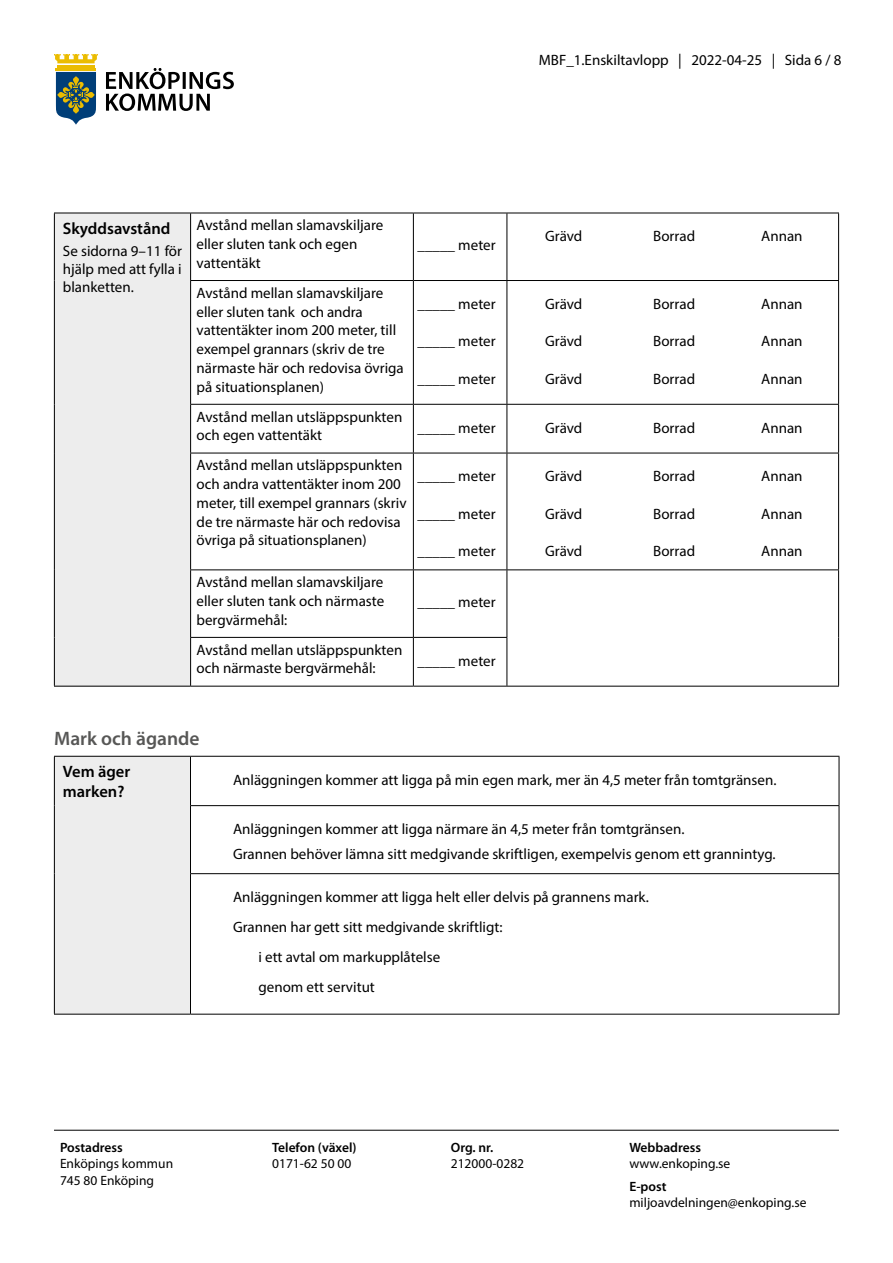
<style>
.page{position:relative;width:893px;height:1263px;background:#fff}
.page>*{position:absolute;margin:0;border:0;box-sizing:border-box;transform-origin:0 0}
.t1{font:600 19.5px "Myriad Pro";color:#575756}
.t2{font:600 16.5px/19.8px "Myriad Pro";color:#000}
.t3{font:15px/18.8px "Myriad Pro";color:#000}
.t4{font:13.5px/16.5px "Myriad Pro";color:#000}
.t5{font:600 13.5px "Myriad Pro";color:#000}
</style>
<div class="page">
<hr style="left:54px;top:1130px;width:785px;height:1px;background:#000">
<svg style="left:56px;top:72px;width:40px;height:52px;background:#496b70"></svg>
<hr style="left:57px;top:65px;width:38px;height:2px;background:#ebbc00">
<svg style="left:54px;top:54px;width:44px;height:9px"></svg>
<hr style="left:56px;top:69px;width:40px;height:2px;background:#ebbc00">
<svg style="left:106px;top:68px;width:128px;height:43px"></svg>
<div style="left:54px;top:213px;width:137px;height:473px;background:#ededed"></div>
<svg style="left:414px;top:214px;width:93px;height:472px"></svg>
<svg style="left:507px;top:403px;width:331px;height:283px"></svg>
<hr style="left:54px;top:213px;width:137px;height:1px;background:#000">
<hr style="left:54px;top:213px;width:1px;height:67px;background:#000">
<hr style="left:191px;top:213px;width:222px;height:1px;background:#000">
<hr style="left:190px;top:213px;width:1px;height:67px;background:#000">
<hr style="left:413px;top:213px;width:94px;height:1px;background:#000">
<hr style="left:413px;top:213px;width:1px;height:67px;background:#000">
<hr style="left:507px;top:213px;width:332px;height:1px;background:#000">
<hr style="left:507px;top:213px;width:1px;height:67px;background:#000">
<hr style="left:838px;top:213px;width:1px;height:67px;background:#000">
<hr style="left:54px;top:280px;width:1px;height:124px;background:#000">
<hr style="left:190px;top:280px;width:223px;height:1px;background:#000">
<hr style="left:190px;top:281px;width:1px;height:123px;background:#000">
<hr style="left:413px;top:280px;width:94px;height:1px;background:#000">
<hr style="left:413px;top:281px;width:1px;height:123px;background:#000">
<hr style="left:507px;top:280px;width:332px;height:1px;background:#000">
<hr style="left:507px;top:281px;width:1px;height:123px;background:#000">
<hr style="left:838px;top:281px;width:1px;height:123px;background:#000">
<hr style="left:54px;top:404px;width:1px;height:49px;background:#000">
<hr style="left:190px;top:404px;width:223px;height:1px;background:#000">
<hr style="left:190px;top:405px;width:1px;height:48px;background:#000">
<hr style="left:413px;top:404px;width:94px;height:1px;background:#000">
<hr style="left:413px;top:405px;width:1px;height:48px;background:#000">
<hr style="left:507px;top:404px;width:332px;height:1px;background:#000">
<hr style="left:507px;top:405px;width:1px;height:48px;background:#000">
<hr style="left:838px;top:405px;width:1px;height:48px;background:#000">
<hr style="left:54px;top:453px;width:1px;height:117px;background:#000">
<hr style="left:190px;top:453px;width:223px;height:1px;background:#000">
<hr style="left:190px;top:453px;width:1px;height:116px;background:#000">
<hr style="left:413px;top:453px;width:94px;height:1px;background:#000">
<hr style="left:413px;top:453px;width:1px;height:116px;background:#000">
<hr style="left:507px;top:453px;width:332px;height:1px;background:#000">
<hr style="left:507px;top:453px;width:1px;height:116px;background:#000">
<hr style="left:838px;top:453px;width:1px;height:116px;background:#000">
<hr style="left:54px;top:570px;width:1px;height:67px;background:#000">
<hr style="left:190px;top:569px;width:223px;height:1px;background:#000">
<hr style="left:190px;top:570px;width:1px;height:67px;background:#000">
<hr style="left:413px;top:569px;width:94px;height:1px;background:#000">
<hr style="left:413px;top:570px;width:1px;height:67px;background:#000">
<hr style="left:507px;top:569px;width:332px;height:1px;background:#000">
<hr style="left:507px;top:570px;width:1px;height:67px;background:#000">
<hr style="left:838px;top:570px;width:1px;height:67px;background:#000">
<hr style="left:54px;top:637px;width:1px;height:49px;background:#000">
<hr style="left:190px;top:637px;width:223px;height:1px;background:#000">
<hr style="left:190px;top:638px;width:1px;height:48px;background:#000">
<hr style="left:413px;top:637px;width:94px;height:1px;background:#000">
<hr style="left:413px;top:638px;width:1px;height:48px;background:#000">
<hr style="left:507px;top:638px;width:1px;height:48px;background:#000">
<hr style="left:838px;top:637px;width:1px;height:49px;background:#000">
<hr style="left:54px;top:686px;width:137px;height:1px;background:#000">
<hr style="left:191px;top:686px;width:222px;height:1px;background:#000">
<hr style="left:413px;top:686px;width:94px;height:1px;background:#000">
<hr style="left:507px;top:686px;width:332px;height:1px;background:#000">
<div style="left:54px;top:756px;width:136px;height:258px;background:#ededed"></div>
<svg style="left:191px;top:757px;width:648px;height:257px"></svg>
<hr style="left:54px;top:756px;width:136px;height:1px;background:#000">
<hr style="left:54px;top:757px;width:1px;height:49px;background:#000">
<hr style="left:54px;top:806px;width:1px;height:68px;background:#000">
<hr style="left:54px;top:874px;width:1px;height:140px;background:#000">
<hr style="left:54px;top:1014px;width:136px;height:1px;background:#000">
<hr style="left:190px;top:756px;width:649px;height:1px;background:#000">
<hr style="left:190px;top:757px;width:1px;height:48px;background:#000">
<hr style="left:839px;top:757px;width:1px;height:48px;background:#000">
<hr style="left:190px;top:805px;width:649px;height:1px;background:#000">
<hr style="left:190px;top:806px;width:1px;height:67px;background:#000">
<hr style="left:839px;top:806px;width:1px;height:67px;background:#000">
<hr style="left:190px;top:873px;width:649px;height:1px;background:#000">
<hr style="left:190px;top:874px;width:1px;height:140px;background:#000">
<hr style="left:839px;top:874px;width:1px;height:140px;background:#000">
<hr style="left:190px;top:1014px;width:649px;height:1px;background:#000">
<p class="t3" style="left:539px;top:51px;width:304px">MBF_1.Enskiltavlopp | 2022-04-25 | Sida 6 / 8</p>
<p class="t2" style="left:63px;top:218px;width:109px">Skyddsavstånd</p>
<p class="t3" style="left:63px;top:242px;width:121px;line-height:18px;text-align:justify">Se sidorna 9–11 för hjälp med att fylla i blanketten.</p>
<p class="t3" style="left:197px;top:216px;width:188px">Avstånd mellan slamavskiljare eller sluten tank och egen vattentäkt</p>
<p class="t3" style="left:197px;top:283px;width:209px">Avstånd mellan slamavskiljare eller sluten tank och andra vattentäkter inom 200 meter, till exempel grannars (skriv de tre närmaste här och redovisa övriga på situationsplanen)</p>
<p class="t3" style="left:197px;top:407px;width:207px">Avstånd mellan utsläppspunkten och egen vattentäkt</p>
<p class="t3" style="left:197px;top:456px;width:211px">Avstånd mellan utsläppspunkten och andra vattentäkter inom 200 meter, till exempel grannars (skriv de tre närmaste här och redovisa övriga på situationsplanen)</p>
<p class="t3" style="left:197px;top:572px;width:189px;text-align:justify">Avstånd mellan slamavskiljare eller sluten tank och närmaste bergvärmehål:</p>
<p class="t3" style="left:197px;top:640px;width:207px">Avstånd mellan utsläppspunkten och närmaste bergvärmehål:</p>
<p class="t3" style="left:418px;top:235px;width:79px">_____ meter</p>
<p class="t3" style="left:418px;top:294px;width:79px">_____ meter</p>
<p class="t3" style="left:418px;top:332px;width:79px">_____ meter</p>
<p class="t3" style="left:418px;top:369px;width:79px">_____ meter</p>
<p class="t3" style="left:545px;top:227px;width:39px">Grävd</p>
<p class="t3" style="left:653px;top:227px;width:43px">Borrad</p>
<p class="t3" style="left:761px;top:227px;width:43px">Annan</p>
<p class="t3" style="left:545px;top:294px;width:39px">Grävd</p>
<p class="t3" style="left:653px;top:294px;width:43px">Borrad</p>
<p class="t3" style="left:761px;top:294px;width:43px">Annan</p>
<p class="t3" style="left:545px;top:332px;width:39px">Grävd</p>
<p class="t3" style="left:653px;top:332px;width:43px">Borrad</p>
<p class="t3" style="left:761px;top:332px;width:43px">Annan</p>
<p class="t3" style="left:545px;top:369px;width:39px">Grävd</p>
<p class="t3" style="left:653px;top:369px;width:43px">Borrad</p>
<p class="t3" style="left:761px;top:369px;width:43px">Annan</p>
<p class="t3" style="left:418px;top:418px;width:79px">_____ meter</p>
<p class="t3" style="left:545px;top:418px;width:39px">Grävd</p>
<p class="t3" style="left:653px;top:418px;width:43px">Borrad</p>
<p class="t3" style="left:761px;top:418px;width:43px">Annan</p>
<p class="t3" style="left:418px;top:467px;width:79px">_____ meter</p>
<p class="t3" style="left:418px;top:504px;width:79px">_____ meter</p>
<p class="t3" style="left:418px;top:542px;width:79px">_____ meter</p>
<p class="t3" style="left:418px;top:592px;width:79px">_____ meter</p>
<p class="t3" style="left:418px;top:651px;width:79px">_____ meter</p>
<p class="t3" style="left:545px;top:467px;width:39px">Grävd</p>
<p class="t3" style="left:653px;top:467px;width:43px">Borrad</p>
<p class="t3" style="left:761px;top:467px;width:43px">Annan</p>
<p class="t3" style="left:545px;top:504px;width:39px">Grävd</p>
<p class="t3" style="left:653px;top:504px;width:43px">Borrad</p>
<p class="t3" style="left:761px;top:504px;width:43px">Annan</p>
<p class="t3" style="left:545px;top:542px;width:39px">Grävd</p>
<p class="t3" style="left:653px;top:542px;width:43px">Borrad</p>
<p class="t3" style="left:761px;top:542px;width:43px">Annan</p>
<h1 class="t1" style="left:54px;top:726px;width:147px">Mark och ägande</h1>
<p class="t2" style="left:63px;top:761px;width:69px">Vem äger marken?</p>
<p class="t3" style="left:233px;top:770px;width:545px">Anläggningen kommer att ligga på min egen mark, mer än 4,5 meter från tomtgränsen.</p>
<p class="t3" style="left:233px;top:816px;width:544px;line-height:25.5px">Anläggningen kommer att ligga närmare än 4,5 meter från tomtgränsen.<br>Grannen behöver lämna sitt medgivande skriftligen, exempelvis genom ett grannintyg.</p>
<p class="t3" style="left:233px;top:887px;width:417px">Anläggningen kommer att ligga helt eller delvis på grannens mark.</p>
<p class="t3" style="left:233px;top:917px;width:271px">Grannen har gett sitt medgivande skriftligt:</p>
<p class="t3" style="left:258px;top:947px;width:183px">i ett avtal om markupplåtelse</p>
<p class="t3" style="left:258px;top:977px;width:118px">genom ett servitut</p>
<p class="t5" style="left:60px;top:1138px;width:64px">Postadress</p>
<p class="t4" style="left:60px;top:1155px;width:115px">Enköpings kommun<br>745 80 Enköping</p>
<p class="t5" style="left:272px;top:1138px;width:86px">Telefon (växel)</p>
<p class="t4" style="left:272px;top:1155px;width:81px">0171-62 50 00</p>
<p class="t5" style="left:451px;top:1138px;width:44px">Org. nr.</p>
<p class="t4" style="left:451px;top:1155px;width:75px">212000-0282</p>
<p class="t5" style="left:629px;top:1138px;width:73px">Webbadress</p>
<p class="t4" style="left:629px;top:1155px;width:102px">www.enkoping.se</p>
<p class="t5" style="left:629px;top:1177px;width:39px">E-post</p>
<p class="t4" style="left:629px;top:1194px;width:179px">miljoavdelningen@enkoping.se</p>
</div>
